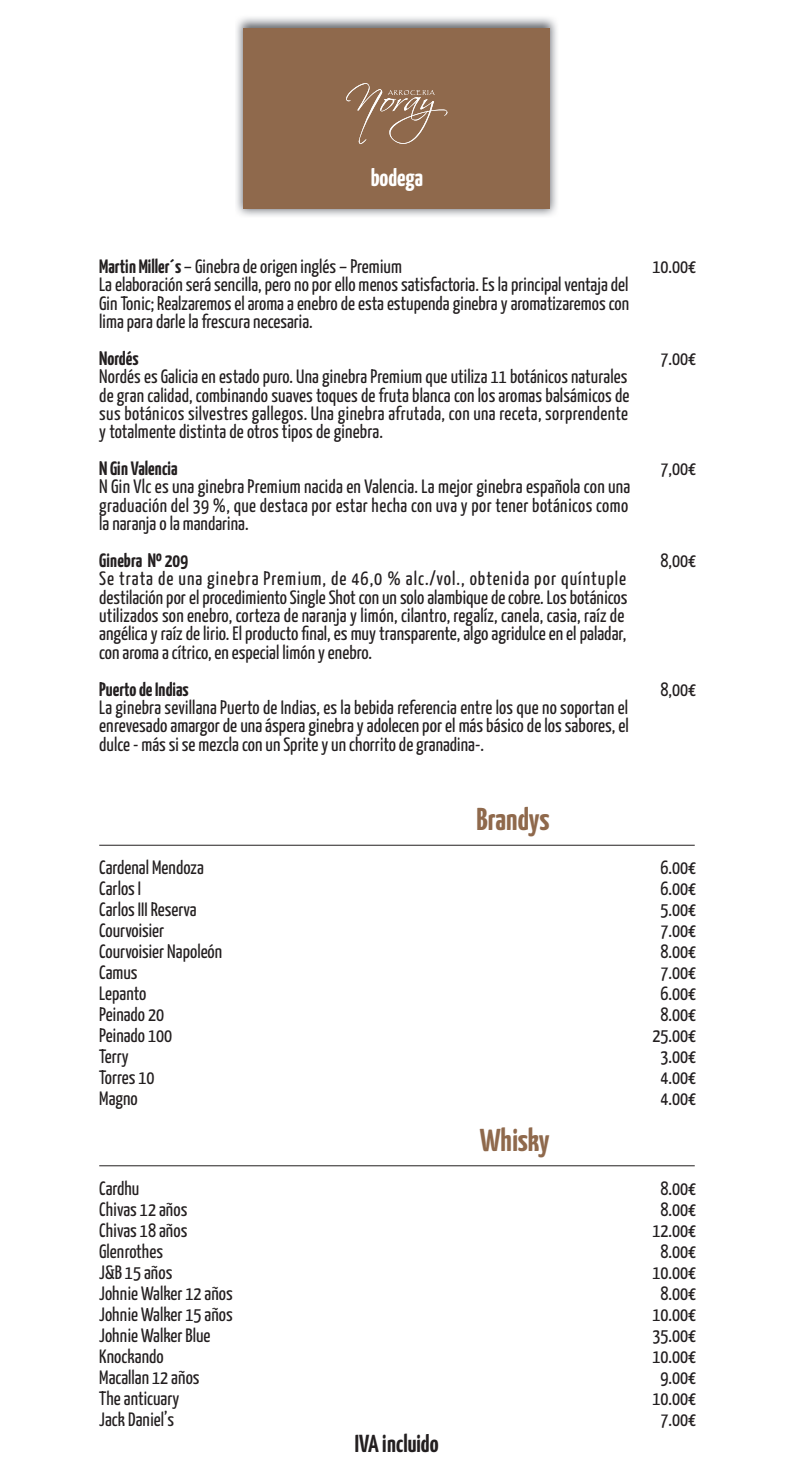
<style>
.page{position:relative;width:794px;height:1464px;background:#fff}
.page>*{position:absolute;margin:0;border:0;box-sizing:border-box;transform-origin:0 0}
.t1{font:700 31.5px "Yanone Kaffeesatz";color:#8f694c}
.t2{font:700 24.5px "Yanone Kaffeesatz";color:#231f20}
.t3{font:700 24.5px "Yanone Kaffeesatz";color:#fff}
.t4{font:19.25px/18.4px "Yanone Kaffeesatz";color:#231f20;text-align:justify}
.t5{font:700 19.25px "Yanone Kaffeesatz";color:#231f20}
.s1{font-weight:700}
</style>
<div class="page">
<img style="left:236px;top:17px;width:321px;height:199px">
<div style="left:243px;top:28px;width:307px;height:181px;background:#8f694c"></div>
<svg style="left:346px;top:83px;width:101px;height:61px"></svg>
<hr style="left:99px;top:1165px;width:595px;height:1px;background:#231f20">
<hr style="left:99px;top:845px;width:595px;height:1px;background:#231f20">
<p class="t3" style="left:371px;top:160px;width:54px">bodega</p>
<p class="t4" style="left:99px;top:256px;width:304px"><span class="s1">Martin Miller´s</span> – Ginebra de origen inglés – Premium</p>
<p class="t4" style="left:652px;top:256px;width:45px">10.00€</p>
<p class="t4" style="left:99px;top:274px;width:531px">La elaboración será sencilla, pero no por ello menos satisfactoria. Es la principal ventaja del Gin Tonic; Realzaremos el aroma a enebro de esta estupenda ginebra y aromatizaremos con lima para darle la frescura necesaria.</p>
<p class="t5" style="left:99px;top:344px;width:41px">Nordés</p>
<p class="t4" style="left:660px;top:347px;width:37px">7.00€</p>
<p class="t4" style="left:99px;top:366px;width:532px">Nordés es Galicia en estado puro. Una ginebra Premium que utiliza 11 botánicos naturales de gran calidad, combinando suaves toques de fruta blanca con los aromas balsámicos de sus botánicos silvestres gallegos. Una ginebra afrutada, con una receta, sorprendente y totalmente distinta de otros tipos de ginebra.</p>
<p class="t5" style="left:99px;top:454px;width:80px">N Gin Valencia</p>
<p class="t4" style="left:660px;top:458px;width:37px">7,00€</p>
<p class="t4" style="left:99px;top:476px;width:532px">N Gin Vlc es una ginebra Premium nacida en Valencia. La mejor ginebra española con una graduación del 39 %, que destaca por estar hecha con uva y por tener botánicos como la naranja o la mandarina.</p>
<p class="t5" style="left:99px;top:546px;width:90px">Ginebra Nº 209</p>
<p class="t4" style="left:660px;top:550px;width:37px">8,00€</p>
<p class="t4" style="left:99px;top:568px;width:529px;text-align:left">Se trata de una ginebra Premium, de 46,0 % alc./vol., obtenida por quíntuple destilación por el procedimiento Single Shot con un solo alambique de cobre. Los botánicos utilizados son enebro, corteza de naranja y limón, cilantro, regalíz, canela, casia, raíz de angélica y raíz de lirio. El producto final, es muy transparente, algo agridulce en el paladar, con aroma a cítrico, en especial limón y enebro.</p>
<p class="t5" style="left:99px;top:675px;width:91px">Puerto de Indias</p>
<p class="t4" style="left:660px;top:678px;width:37px">8,00€</p>
<p class="t4" style="left:99px;top:697px;width:531px">La ginebra sevillana Puerto de Indias, es la bebida referencia entre los que no soportan el enrevesado amargor de una áspera ginebra y adolecen por el más básico de los sabores, el dulce - más si se mezcla con un Sprite y un chorrito de granadina-.</p>
<h1 class="t1" style="left:476px;top:796px;width:75px">Brandys</h1>
<p class="t4" style="left:99px;top:856px;width:106px">Cardenal Mendoza</p>
<p class="t4" style="left:660px;top:856px;width:37px">6.00€</p>
<p class="t4" style="left:99px;top:877px;width:43px">Carlos I</p>
<p class="t4" style="left:660px;top:877px;width:37px">6.00€</p>
<p class="t4" style="left:99px;top:898px;width:99px">Carlos III Reserva</p>
<p class="t4" style="left:660px;top:898px;width:37px">5.00€</p>
<p class="t4" style="left:99px;top:919px;width:66px">Courvoisier</p>
<p class="t4" style="left:660px;top:919px;width:37px">7.00€</p>
<p class="t4" style="left:99px;top:940px;width:124px">Courvoisier Napoleón</p>
<p class="t4" style="left:660px;top:940px;width:37px">8.00€</p>
<p class="t4" style="left:99px;top:961px;width:40px">Camus</p>
<p class="t4" style="left:660px;top:961px;width:37px">7.00€</p>
<p class="t4" style="left:99px;top:982px;width:49px">Lepanto</p>
<p class="t4" style="left:660px;top:982px;width:37px">6.00€</p>
<p class="t4" style="left:99px;top:1003px;width:66px">Peinado 20</p>
<p class="t4" style="left:660px;top:1003px;width:37px">8.00€</p>
<p class="t4" style="left:99px;top:1024px;width:75px">Peinado 100</p>
<p class="t4" style="left:652px;top:1024px;width:45px">25.00€</p>
<p class="t4" style="left:99px;top:1045px;width:31px">Terry</p>
<p class="t4" style="left:660px;top:1045px;width:37px">3.00€</p>
<p class="t4" style="left:99px;top:1066px;width:57px">Torres 10</p>
<p class="t4" style="left:660px;top:1066px;width:37px">4.00€</p>
<p class="t4" style="left:99px;top:1087px;width:40px">Magno</p>
<p class="t4" style="left:660px;top:1087px;width:37px">4.00€</p>
<h1 class="t1" style="left:480px;top:1117px;width:71px">Whisky</h1>
<p class="t4" style="left:99px;top:1177px;width:42px">Cardhu</p>
<p class="t4" style="left:660px;top:1177px;width:37px">8.00€</p>
<p class="t4" style="left:99px;top:1198px;width:90px">Chivas 12 años</p>
<p class="t4" style="left:660px;top:1198px;width:37px">8.00€</p>
<p class="t4" style="left:99px;top:1219px;width:90px">Chivas 18 años</p>
<p class="t4" style="left:652px;top:1219px;width:45px">12.00€</p>
<p class="t4" style="left:99px;top:1240px;width:65px">Glenrothes</p>
<p class="t4" style="left:660px;top:1240px;width:37px">8.00€</p>
<p class="t4" style="left:99px;top:1261px;width:75px">J&amp;B 15 años</p>
<p class="t4" style="left:652px;top:1261px;width:45px">10.00€</p>
<p class="t4" style="left:99px;top:1282px;width:135px">Johnie Walker 12 años</p>
<p class="t4" style="left:660px;top:1282px;width:37px">8.00€</p>
<p class="t4" style="left:99px;top:1303px;width:135px">Johnie Walker 15 años</p>
<p class="t4" style="left:652px;top:1303px;width:45px">10.00€</p>
<p class="t4" style="left:99px;top:1324px;width:113px">Johnie Walker Blue</p>
<p class="t4" style="left:652px;top:1324px;width:45px">35.00€</p>
<p class="t4" style="left:99px;top:1345px;width:66px">Knockando</p>
<p class="t4" style="left:652px;top:1345px;width:45px">10.00€</p>
<p class="t4" style="left:99px;top:1366px;width:102px">Macallan 12 años</p>
<p class="t4" style="left:660px;top:1366px;width:37px">9.00€</p>
<p class="t4" style="left:99px;top:1387px;width:82px">The anticuary</p>
<p class="t4" style="left:652px;top:1387px;width:45px">10.00€</p>
<p class="t4" style="left:99px;top:1408px;width:76px">Jack Daniel’s</p>
<p class="t4" style="left:660px;top:1408px;width:37px">7.00€</p>
<p class="t2" style="left:355px;top:1426px;width:85px">IVA incluido</p>
</div>
